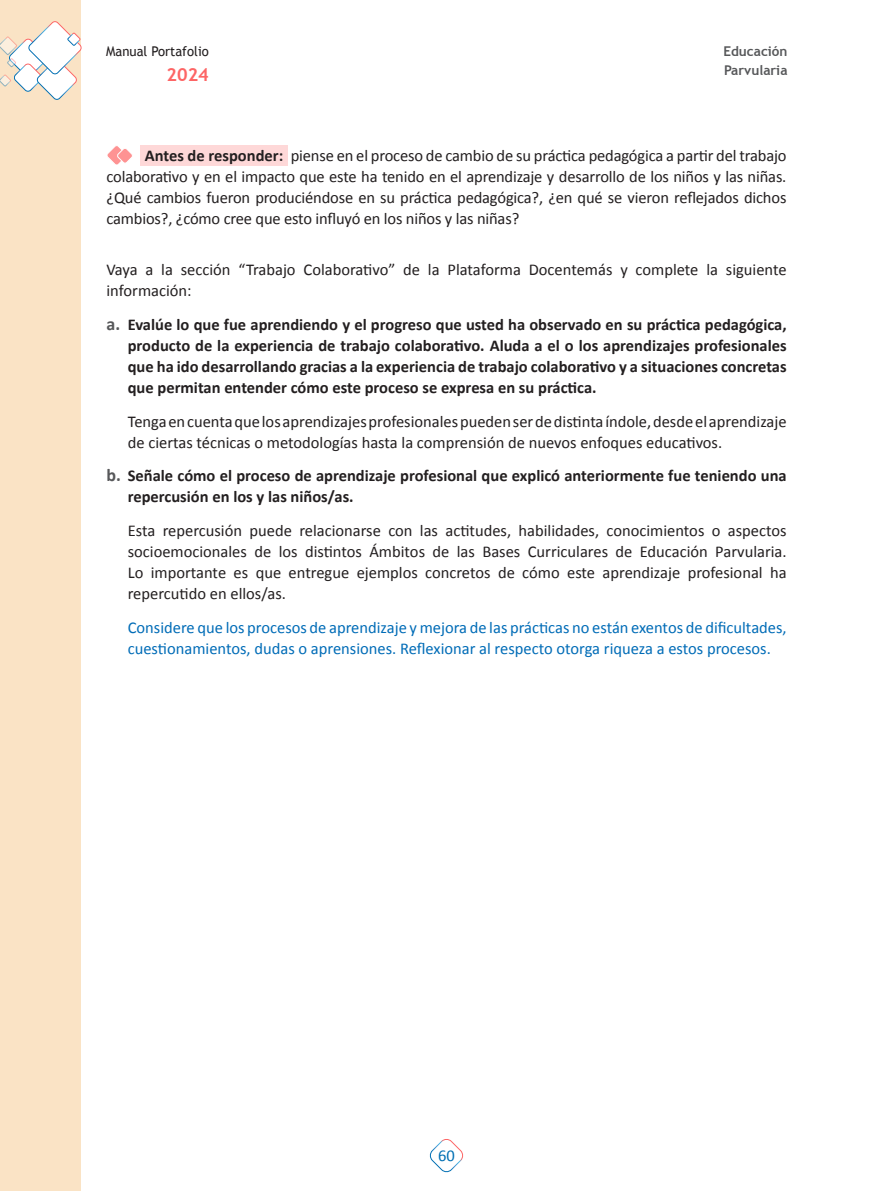
<style>
.page{position:relative;width:893px;height:1191px;background:#fff}
.page>*{position:absolute;margin:0;border:0;box-sizing:border-box;transform-origin:0 0}
.t1{font:700 18px "Trebuchet MS";color:#fd6565}
.contenido{font:700 16.5px/21px "Calibri";color:#231f20;text-align:justify}
.contenido_sangría_5{font:16.5px/21px "Calibri";color:#231f20}
.contenido-2{font:16.5px/21px "Calibri";letter-spacing:-.01em;color:#231f20;text-align:justify}
.contenido_sangría_5-2{font:16.5px/21px "Calibri";color:#006cb7}
.t2{font:16.5px "Calibri";color:#006fb3}
.t3{font:700 13.5px/19.5px "Trebuchet MS";color:#57585a}
.t4{font:13.5px "Trebuchet MS";color:#231f20}
.s1{font-size:18px;color:#57585a}
</style>
<div class="page">
<svg style="left:107px;top:146px;width:25px;height:19px"></svg>
<div style="left:141px;top:145px;width:147px;height:21px;background:#fed8d8"></div>
<div style="left:0;top:0;width:81px;height:1191px;background:#fae3c5"></div>
<svg style="left:0;top:21px;width:82px;height:79px"></svg>
<svg style="left:68px;top:33px;width:12px;height:12px"></svg>
<div style="left:68px;top:33px;width:12px;height:13px;border:1px solid #fff;border-radius:5px"></div>
<svg style="left:430px;top:1139px;width:33px;height:33px"></svg>
<p class="t4" style="left:106px;top:43px;width:104px">Manual Portafolio</p>
<p class="t3" style="left:723px;top:41px;width:66px">Educación<br>Parvularia</p>
<p class="t1" style="left:167px;top:64px;width:44px">2024</p>
<p class="contenido" style="left:145px;top:144px;width:140px">Antes de responder:</p>
<p class="contenido-2" style="left:107px;top:145px;width:681px;text-indent:184px">piense en el proceso de cambio de su práctica pedagógica a partir del trabajo colaborativo y en el impacto que este ha tenido en el aprendizaje y desarrollo de los niños y las niñas. ¿Qué cambios fueron produciéndose en su práctica pedagógica?, ¿en qué se vieron reflejados dichos cambios?, ¿cómo cree que esto influyó en los niños y las niñas?</p>
<p class="contenido-2" style="left:107px;top:259px;width:682px">Vaya a la sección “Trabajo Colaborativo” de la Plataforma Docentemás y complete la siguiente información:</p>
<p class="contenido" style="left:128px;top:313px;width:660px;text-indent:-21px"><span class="s1">a.</span> Evalúe lo que fue aprendiendo y el progreso que usted ha observado en su práctica pedagógica, producto de la experiencia de trabajo colaborativo. Aluda a el o los aprendizajes profesionales que ha ido desarrollando gracias a la experiencia de trabajo colaborativo y a situaciones concretas que permitan entender cómo este proceso se expresa en su práctica.</p>
<p class="contenido_sangría_5" style="left:128px;top:411px;width:660px">Tenga en cuenta que los aprendizajes profesionales pueden ser de distinta índole, desde el aprendizaje de ciertas técnicas o metodologías hasta la comprensión de nuevos enfoques educativos.</p>
<p class="contenido" style="left:128px;top:465px;width:660px;text-indent:-21px"><span class="s1">b.</span> Señale cómo el proceso de aprendizaje profesional que explicó anteriormente fue teniendo una repercusión en los y las niños/as.</p>
<p class="contenido_sangría_5" style="left:128px;top:520px;width:660px;text-align:justify">Esta repercusión puede relacionarse con las actitudes, habilidades, conocimientos o aspectos socioemocionales de los distintos Ámbitos de las Bases Curriculares de Educación Parvularia.<br>Lo importante es que entregue ejemplos concretos de cómo este aprendizaje profesional ha repercutido en ellos/as.</p>
<p class="contenido_sangría_5-2" style="left:128px;top:617px;width:660px">Considere que los procesos de aprendizaje y mejora de las prácticas no están exentos de dificultades, cuestionamientos, dudas o aprensiones. Reflexionar al respecto otorga riqueza a estos procesos.</p>
<p class="t2" style="left:438px;top:1144px;width:18px">60</p>
</div>
